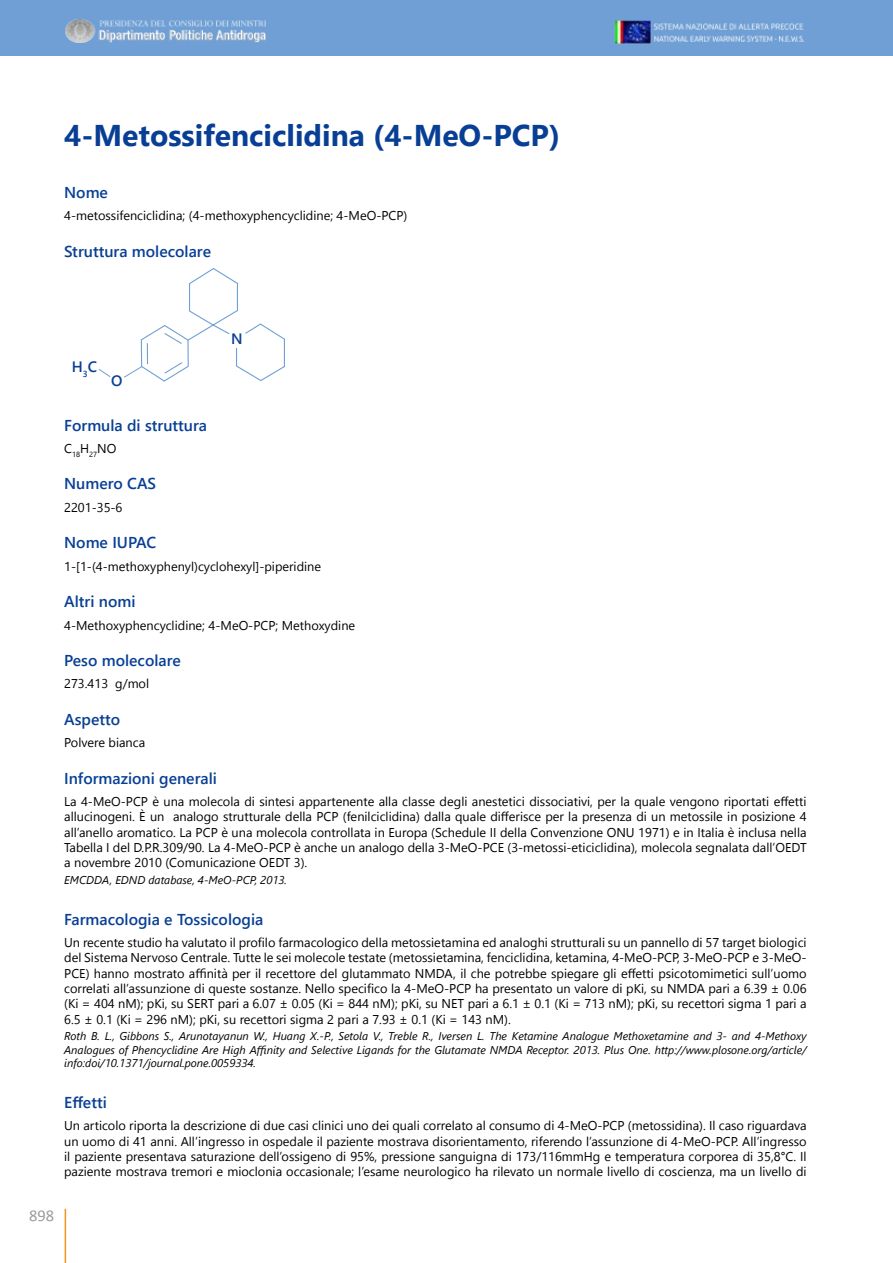
<style>
.page{position:relative;width:893px;height:1263px;background:#fff}
.page>*{position:absolute;margin:0;border:0;box-sizing:border-box;transform-origin:0 0}
.t1{font:700 30px "Segoe UI";color:#083f95}
.t2{font:16.5px "Calibri";color:#9d9d9c}
.t3{font:600 15.75px "Segoe UI";color:#083f95}
.t4{font:600 15px "Segoe UI";color:#083f95}
.t5{font:12.75px/15.3px "Segoe UI";color:#000;text-align:justify}
.t6{font:italic 11.25px/13.5px "Segoe UI";color:#000;text-align:justify}
</style>
<div class="page">
<div style="left:0;top:0;width:893px;height:55px;background:#6f9fd4"></div>
<hr style="left:65px;top:1209px;width:1px;height:54px;background:#f3941b">
<img style="left:66px;top:19px;width:199px;height:24px">
<img style="left:614px;top:20px;width:191px;height:24px">
<svg style="left:124px;top:268px;width:161px;height:114px"></svg>
<svg style="left:99px;top:369px;width:12px;height:8px"></svg>
<h1 class="t1" style="left:64px;top:113px;width:497px">4-Metossifenciclidina (4-MeO-PCP)</h1>
<p class="t3" style="left:64px;top:180px;width:45px">Nome</p>
<p class="t5" style="left:64px;top:208px;width:345px">4-metossifenciclidina; (4-methoxyphencyclidine; 4-MeO-PCP)</p>
<p class="t3" style="left:64px;top:239px;width:148px">Struttura molecolare</p>
<p class="t4" style="left:72px;top:355px;width:27px">H<sub>3</sub>C</p>
<p class="t4" style="left:111px;top:370px;width:13px">O</p>
<p class="t4" style="left:231px;top:327px;width:13px">N</p>
<p class="t3" style="left:64px;top:413px;width:144px">Formula di struttura</p>
<p class="t5" style="left:64px;top:440px;width:54px">C<sub>18</sub>H<sub>27</sub>NO</p>
<p class="t3" style="left:64px;top:472px;width:93px">Numero CAS</p>
<p class="t5" style="left:64px;top:499px;width:60px">2201-35-6</p>
<p class="t3" style="left:64px;top:531px;width:94px">Nome IUPAC</p>
<p class="t5" style="left:64px;top:558px;width:258px">1-[1-(4-methoxyphenyl)cyclohexyl]-piperidine</p>
<p class="t3" style="left:64px;top:589px;width:73px">Altri nomi</p>
<p class="t5" style="left:64px;top:617px;width:292px">4-Methoxyphencyclidine; 4-MeO-PCP; Methoxydine</p>
<p class="t3" style="left:64px;top:648px;width:118px">Peso molecolare</p>
<p class="t5" style="left:64px;top:676px;width:87px">273.413 g/mol</p>
<p class="t3" style="left:64px;top:707px;width:57px">Aspetto</p>
<p class="t5" style="left:64px;top:734px;width:83px">Polvere bianca</p>
<p class="t3" style="left:64px;top:766px;width:154px">Informazioni generali</p>
<p class="t5" style="left:64px;top:793px;width:744px">La 4-MeO-PCP è una molecola di sintesi appartenente alla classe degli anestetici dissociativi, per la quale vengono riportati effetti allucinogeni. È un analogo strutturale della PCP (fenilciclidina) dalla quale differisce per la presenza di un metossile in posizione 4 all’anello aromatico. La PCP è una molecola controllata in Europa (Schedule II della Convenzione ONU 1971) e in Italia è inclusa nella Tabella I del D.P.R.309/90. La 4-MeO-PCP è anche un analogo della 3-MeO-PCE (3-metossi-eticiclidina), molecola segnalata dall’OEDT a novembre 2010 (Comunicazione OEDT 3).</p>
<p class="t6" style="left:64px;top:872px;width:224px">EMCDDA, EDND database, 4-MeO-PCP, 2013.</p>
<p class="t3" style="left:64px;top:907px;width:201px">Farmacologia e Tossicologia</p>
<p class="t5" style="left:64px;top:934px;width:744px">Un recente studio ha valutato il profilo farmacologico della metossietamina ed analoghi strutturali su un pannello di 57 target biologici del Sistema Nervoso Centrale. Tutte le sei molecole testate (metossietamina, fenciclidina, ketamina, 4-MeO-PCP, 3-MeO-PCP e 3-MeO-PCE) hanno mostrato affinità per il recettore del glutammato NMDA, il che potrebbe spiegare gli effetti psicotomimetici sull’uomo correlati all’assunzione di queste sostanze. Nello specifico la 4-MeO-PCP ha presentato un valore di pKi, su NMDA pari a 6.39 ± 0.06 (Ki = 404 nM); pKi, su SERT pari a 6.07 ± 0.05 (Ki = 844 nM); pKi, su NET pari a 6.1 ± 0.1 (Ki = 713 nM); pKi, su recettori sigma 1 pari a 6.5 ± 0.1 (Ki = 296 nM); pKi, su recettori sigma 2 pari a 7.93 ± 0.1 (Ki = 143 nM).</p>
<p class="t6" style="left:64px;top:1029px;width:744px">Roth B. L., Gibbons S., Arunotayanun W., Huang X.-P., Setola V., Treble R., Iversen L. The Ketamine Analogue Methoxetamine and 3- and 4-Methoxy Analogues of Phencyclidine Are High Affinity and Selective Ligands for the Glutamate NMDA Receptor. 2013. Plus One. http://www.plosone.org/article/ info:doi/10.1371/journal.pone.0059334.</p>
<p class="t3" style="left:64px;top:1090px;width:44px">Effetti</p>
<p class="t5" style="left:64px;top:1118px;width:744px">Un articolo riporta la descrizione di due casi clinici uno dei quali correlato al consumo di 4-MeO-PCP (metossidina). Il caso riguardava un uomo di 41 anni. All’ingresso in ospedale il paziente mostrava disorientamento, riferendo l’assunzione di 4-MeO-PCP. All’ingresso il paziente presentava saturazione dell’ossigeno di 95%, pressione sanguigna di 173/116mmHg e temperatura corporea di 35,8°C. Il paziente mostrava tremori e mioclonia occasionale; l’esame neurologico ha rilevato un normale livello di coscienza, ma un livello di</p>
<p class="t2" style="left:29px;top:1205px;width:27px">898</p>
</div>
